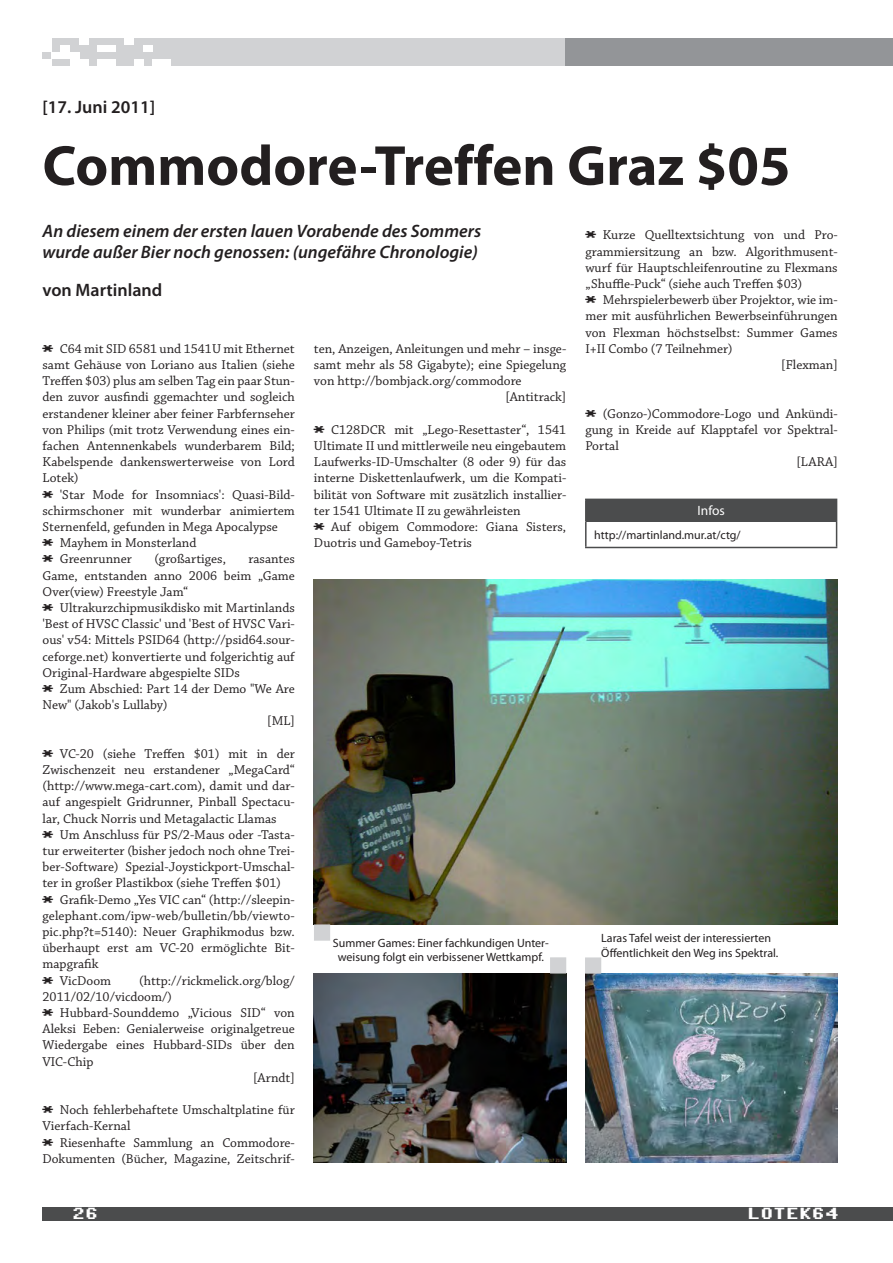
<style>
.page{position:relative;width:893px;height:1263px;background:#fff}
.page>*{position:absolute;margin:0;border:0;box-sizing:border-box;transform-origin:0 0}
.t1{font:700 57px "Myriad Pro";color:#231f20}
.t2{font:italic 600 18px/21.6px "Myriad Pro";color:#231f20}
.t3{font:600 18px "Myriad Pro";color:#231f20}
.t4{font:16.5px "Commodore 64";color:#fff}
.t5{font:13.5px/16.2px "Chaparral Pro";color:#231f20}
.t6{font:13.5px "Myriad Pro";color:#fff}
.t7{font:12px/14.4px "Myriad Pro";color:#231f20}
.s1{font-family:"Commodore 64"}
</style>
<div class="page">
<div style="left:43px;top:38px;width:522px;height:27px;background:#d1d2d4"></div>
<div style="left:565px;top:38px;width:328px;height:27px;background:#939598"></div>
<div style="left:143px;top:45px;width:9px;height:7px;background:#fff"></div>
<div style="left:52px;top:52px;width:9px;height:7px;background:#fff"></div>
<div style="left:61px;top:45px;width:9px;height:7px;background:#fff"></div>
<div style="left:43px;top:38px;width:9px;height:7px;background:#fff"></div>
<div style="left:125px;top:38px;width:9px;height:7px;background:#fff"></div>
<div style="left:79px;top:38px;width:9px;height:7px;background:#fff"></div>
<div style="left:97px;top:45px;width:10px;height:7px;background:#fff"></div>
<div style="left:107px;top:45px;width:9px;height:7px;background:#fff"></div>
<div style="left:43px;top:45px;width:9px;height:7px;background:#fff"></div>
<div style="left:61px;top:52px;width:9px;height:7px;background:#fff"></div>
<div style="left:70px;top:52px;width:9px;height:7px;background:#fff"></div>
<div style="left:70px;top:59px;width:9px;height:6px;background:#fff"></div>
<div style="left:79px;top:59px;width:9px;height:6px;background:#fff"></div>
<div style="left:97px;top:59px;width:10px;height:6px;background:#fff"></div>
<div style="left:107px;top:59px;width:9px;height:6px;background:#fff"></div>
<div style="left:134px;top:59px;width:9px;height:6px;background:#fff"></div>
<div style="left:152px;top:59px;width:9px;height:6px;background:#fff"></div>
<div style="left:161px;top:59px;width:10px;height:6px;background:#fff"></div>
<div style="left:43px;top:59px;width:9px;height:6px;background:#fff"></div>
<div style="left:43px;top:1207px;width:850px;height:13px;background:#4b4c4d"></div>
<div style="left:586px;top:499px;width:251px;height:22px;background:#4b4c4d"></div>
<hr style="left:585px;top:499px;width:252px;height:1px;background:#4b4c4d">
<hr style="left:585px;top:500px;width:2px;height:21px;background:#4b4c4d">
<hr style="left:585px;top:521px;width:2px;height:26px;background:#4b4c4d">
<svg style="left:836px;top:521px;width:1px;height:26px"></svg>
<hr style="left:585px;top:547px;width:252px;height:1px;background:#4b4c4d">
<img style="left:585px;top:973px;width:252px;height:190px">
<img style="left:314px;top:974px;width:252px;height:189px">
<div style="left:585px;top:957px;width:16px;height:17px;background:#d1d2d4;border:1px solid #d1d2d4"></div>
<div style="left:550px;top:957px;width:16px;height:16px;background:#d1d2d4;border:1px solid #d1d2d4"></div>
<img style="left:314px;top:580px;width:523px;height:344px">
<div style="left:314px;top:924px;width:16px;height:17px;background:#d1d2d4;border:1px solid #d1d2d4"></div>
<h2 class="t3" style="left:43px;top:96px;width:114px">[17. Juni 2011]</h2>
<h1 class="t1" style="left:43px;top:129px;width:750px">Commodore-Treffen Graz $05</h1>
<h2 class="t2" style="left:43px;top:219px;width:440px">An diesem einem der ersten lauen Vorabende des Sommers wurde außer Bier noch genossen: (ungefähre Chronologie)</h2>
<h2 class="t3" style="left:43px;top:279px;width:121px">von Martinland</h2>
<p class="t5" style="left:43px;top:341px;width:254px"><span class="s1">*</span> C64 mit SID 6581 und 1541U mit Ethernet samt Gehäuse von Loriano aus Italien (siehe Treffen $03) plus am selben Tag ein paar Stun&shy;den zuvor ausfindi ggemachter und sogleich erstandener kleiner aber feiner Farbfernseher von Philips (mit trotz Verwendung eines ein&shy;fachen Antennenkabels wunderbarem Bild; Kabelspende dankenswerterweise von Lord Lotek)<br><span class="s1">*</span> 'Star Mode for Insomniacs': Quasi-Bild&shy;schirmschoner mit wunderbar animiertem Sternenfeld, gefunden in Mega Apocalypse<br><span class="s1">*</span> Mayhem in Monsterland<br><span class="s1">*</span> Greenrunner</p>
<p class="t5" style="left:154px;top:552px;width:73px">(großartiges,</p>
<p class="t5" style="left:248px;top:552px;width:48px">rasantes</p>
<p class="t5" style="left:43px;top:568px;width:254px">Game, entstanden anno 2006 beim „Game</p>
<p class="t5" style="left:43px;top:584px;width:147px">Over(view) Freestyle Jam“</p>
<p class="t5" style="left:43px;top:600px;width:254px"><span class="s1">*</span> Ultrakurzchipmusikdisko mit Martinlands</p>
<p class="t5" style="left:43px;top:616px;width:254px">'Best of HVSC Classic' und 'Best of HVSC Vari-</p>
<p class="t5" style="left:43px;top:633px;width:254px">ous' v54: Mittels PSID64 (http://psid64.sour-</p>
<p class="t5" style="left:43px;top:649px;width:254px">ceforge.net) konvertierte und folgerichtig auf</p>
<p class="t5" style="left:43px;top:665px;width:199px">Original-Hardware abgespielte SIDs</p>
<p class="t5" style="left:43px;top:681px;width:254px"><span class="s1">*</span> Zum Abschied: Part 14 der Demo "We Are</p>
<p class="t5" style="left:43px;top:697px;width:127px">New" (Jakob's Lullaby)</p>
<p class="t5" style="left:267px;top:714px;width:29px">[ML]</p>
<p class="t5" style="left:43px;top:746px;width:254px"><span class="s1">*</span> VC-20 (siehe Treffen $01) mit in der Zwischenzeit neu erstandener „MegaCard“ (http://www.mega-cart.com), damit und dar&shy;auf angespielt Gridrunner, Pinball Spectacu&shy;lar, Chuck Norris und Metagalactic Llamas<br><span class="s1">*</span> Um Anschluss für PS/2-Maus oder -Tasta&shy;tur erweiterter (bisher jedoch noch ohne Trei&shy;ber-Software) Spezial-Joystickport-Umschal&shy;ter in großer Plastikbox (siehe Treffen $01) <span class="s1">*</span> Grafik-Demo „Yes VIC can“ (http://sleepin&shy;gelephant.com/ipw-web/bulletin/bb/viewto&shy;pic.php?t=5140): Neuer Graphikmodus bzw. überhaupt erst am VC-20 ermöglichte Bit&shy;mapgrafik<br><span class="s1">*</span> VicDoom</p>
<p class="t5" style="left:139px;top:973px;width:157px">(http://rickmelick.org/blog/</p>
<p class="t5" style="left:43px;top:989px;width:131px">2011/02/10/vicdoom/)</p>
<p class="t5" style="left:43px;top:1005px;width:254px"><span class="s1">*</span> Hubbard-Sounddemo „Vicious SID“ von</p>
<p class="t5" style="left:43px;top:1021px;width:254px">Aleksi Eeben: Genialerweise originalgetreue</p>
<p class="t5" style="left:43px;top:1038px;width:254px">Wiedergabe eines Hubbard-SIDs über den</p>
<p class="t5" style="left:43px;top:1054px;width:53px">VIC-Chip</p>
<p class="t5" style="left:253px;top:1070px;width:43px">[Arndt]</p>
<p class="t5" style="left:43px;top:1102px;width:254px"><span class="s1">*</span> Noch fehlerbehaftete Umschaltplatine für Vierfach-Kernal<br><span class="s1">*</span> Riesenhafte Sammlung an Commodore-Dokumenten (Bücher, Magazine, Zeitschrif-</p>
<p class="t5" style="left:314px;top:341px;width:254px">ten, Anzeigen, Anleitungen und mehr – insge-</p>
<p class="t5" style="left:314px;top:357px;width:254px">samt mehr als 58 Gigabyte); eine Spiegelung</p>
<p class="t5" style="left:314px;top:373px;width:209px">von http://bombjack.org/commodore</p>
<p class="t5" style="left:505px;top:390px;width:62px">[Antitrack]</p>
<p class="t5" style="left:314px;top:422px;width:254px"><span class="s1">*</span> C128DCR mit „Lego-Resettaster“, 1541<br>Ultimate II und mittlerweile neu eingebautem Laufwerks-ID-Umschalter (8 oder 9) für das interne Diskettenlaufwerk, um die Kompati&shy;bilität von Software mit zusätzlich installier&shy;ter 1541 Ultimate II zu gewährleisten<br><span class="s1">*</span> Auf obigem Commodore: Giana Sisters, Duotris und Gameboy-Tetris</p>
<p class="t7" style="left:333px;top:935px;width:217px;text-align:center">Summer Games: Einer fachkundigen Unter&shy;weisung folgt ein verbissener Wettkampf.</p>
<p class="t5" style="left:585px;top:228px;width:254px"><span class="s1">*</span> Kurze Quelltextsichtung von und Pro-</p>
<p class="t5" style="left:585px;top:244px;width:254px">grammiersitzung an bzw. Algorithmusent-</p>
<p class="t5" style="left:585px;top:260px;width:254px">wurf für Hauptschleifenroutine zu Flexmans</p>
<p class="t5" style="left:585px;top:276px;width:218px">„Shuffle-Puck“ (siehe auch Treffen $03)</p>
<p class="t5" style="left:585px;top:292px;width:254px"><span class="s1">*</span> Mehrspielerbewerb über Projektor, wie im-</p>
<p class="t5" style="left:585px;top:309px;width:254px">mer mit ausführlichen Bewerbseinführungen</p>
<p class="t5" style="left:585px;top:325px;width:254px">von Flexman höchstselbst: Summer Games</p>
<p class="t5" style="left:585px;top:341px;width:149px">I+II Combo (7 Teilnehmer)</p>
<p class="t5" style="left:781px;top:357px;width:58px">[Flexman]</p>
<p class="t5" style="left:585px;top:406px;width:254px"><span class="s1">*</span> (Gonzo-)Commodore-Logo und Ankündi-</p>
<p class="t5" style="left:585px;top:422px;width:254px">gung in Kreide auf Klapptafel vor Spektral-</p>
<p class="t5" style="left:585px;top:438px;width:35px">Portal</p>
<p class="t5" style="left:796px;top:454px;width:43px">[LARA]</p>
<p class="t6" style="left:697px;top:503px;width:29px">Infos</p>
<p class="t7" style="left:594px;top:528px;width:148px">http://martinland.mur.at/ctg/</p>
<p class="t7" style="left:601px;top:931px;width:179px">Laras Tafel weist der interessierten<br>Öffentlichkeit den Weg ins Spektral.</p>
<p class="t4" style="left:72px;top:1206px;width:27px">26</p>
<p class="t4" style="left:747px;top:1206px;width:92px">LOTEK64</p>
</div>
